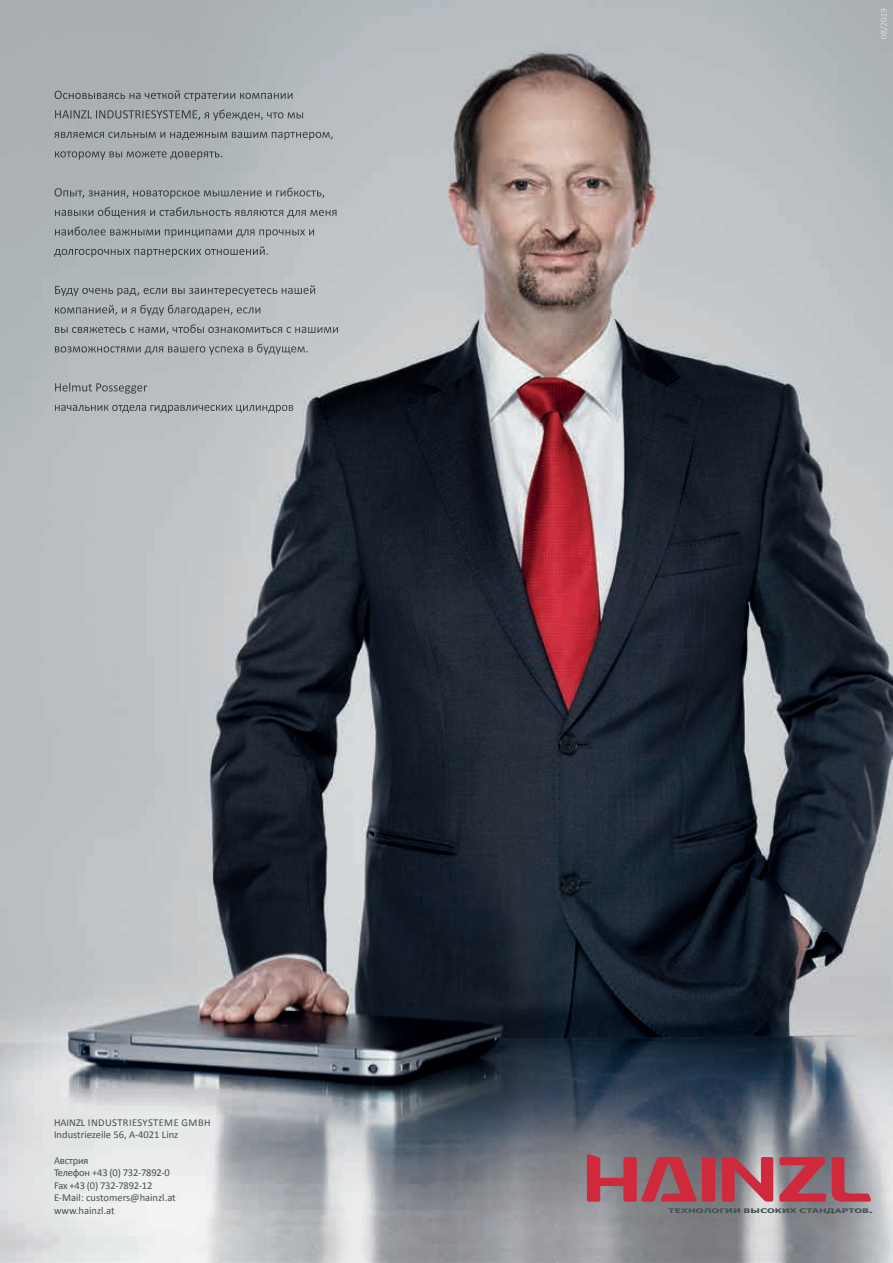
<style>
.page{position:relative;width:893px;height:1263px;background:#fff}
.page>*{position:absolute;margin:0;border:0;box-sizing:border-box;transform-origin:0 0}
.t1{font:10.5px/12.6px "Calibri";letter-spacing:-.02em;color:#435151}
.t2{font:10.5px/12.6px "Calibri";color:#435151}
.t3{font:700 6.45px "Tahoma";letter-spacing:.02em;color:#435151;scale:1.54 1}
.s1{font-family:"Broadway";font-weight:400}
</style>
<div class="page">
<img style="left:0;top:0;width:893px;height:1263px">
<img style="left:880px;top:9px;width:8px;height:30px">
<img style="left:55px;top:90px;width:238px;height:11px">
<img style="left:55px;top:110px;width:249px;height:11px">
<img style="left:54px;top:132px;width:280px;height:8px">
<img style="left:55px;top:151px;width:167px;height:9px">
<img style="left:55px;top:188px;width:270px;height:11px">
<img style="left:55px;top:207px;width:282px;height:11px">
<img style="left:55px;top:227px;width:260px;height:11px">
<img style="left:54px;top:246px;width:214px;height:11px">
<img style="left:55px;top:285px;width:261px;height:11px">
<img style="left:55px;top:305px;width:205px;height:11px">
<img style="left:55px;top:324px;width:284px;height:11px">
<img style="left:55px;top:344px;width:253px;height:11px">
<img style="left:55px;top:383px;width:92px;height:11px">
<img style="left:55px;top:405px;width:238px;height:8px">
<svg style="left:722px;top:1157px;width:51px;height:44px;background:#bd5562"></svg>
<svg style="left:587px;top:1154px;width:128px;height:47px;background:#a84f5c"></svg>
<svg style="left:779px;top:1157px;width:47px;height:44px;background:#ab4e5c"></svg>
<svg style="left:832px;top:1157px;width:39px;height:44px;background:#b06c78"></svg>
<p class="t2" style="left:54px;top:1116px;width:158px">HAINZL INDUSTRIESYSTEME GMBH<br>Industriezeile 56, A-4021 Linz</p>
<p class="t1" style="left:54px;top:1154px;width:123px">Австрия<br>Телефон +43 (0) 732-7892-0<br>Fax +43 (0) 732-7892-12<br>E-Mail: customers@hainzl.at www.hainzl.at</p>
<p class="t3" style="left:669px;top:1206px;width:134px">ТЕХНОЛОГИИ ВЫСОКИХ СТАНДАРТОВ<span class="s1">.</span></p>
</div>
